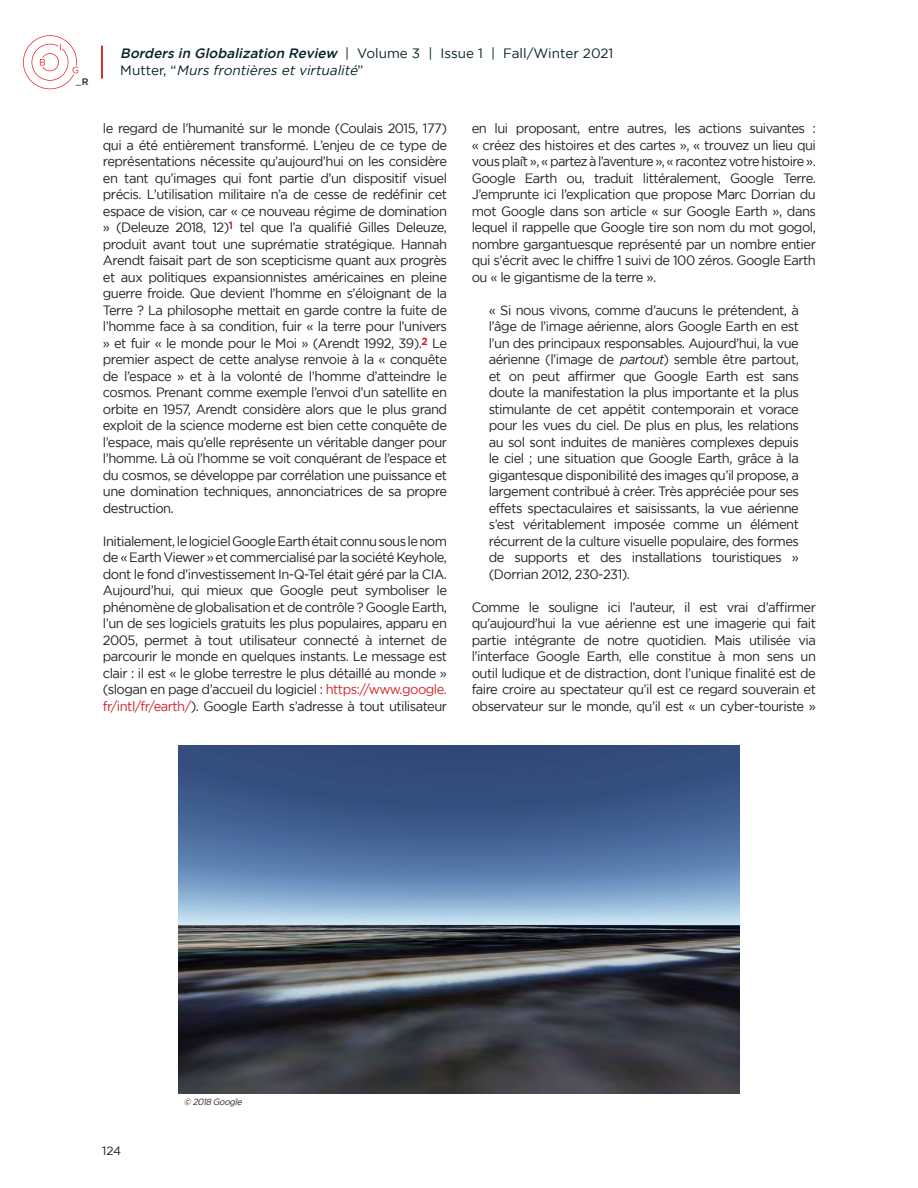
<style>
.page{position:relative;width:918px;height:1188px;background:#fff}
.page>*{position:absolute;margin:0;border:0;box-sizing:border-box;transform-origin:0 0}
.t1{font:13.5px/16.5px "Gotham";letter-spacing:-.04em;color:#231f20;text-align:justify;scale:.96 1}
.t2{font:13.5px "Gotham";color:#072127}
.t3{font:italic 13.5px "Gotham";color:#072127}
.t4{font:12px "Gotham";color:#072127}
.t5{font:9.45px "Gotham";color:#231f20}
.t6{font:italic 9px "Gotham";color:#231f20;scale:.94 1}
.s1{font-weight:500;font-style:italic}
.s2{font-style:normal}
.s3{color:#d1232a}
.s4{font-style:italic}
</style>
<div class="page">
<hr style="left:101px;top:46px;width:2px;height:33px;background:#d1232a">
<svg style="left:23px;top:35px;width:55px;height:54px"></svg>
<img style="left:178px;top:746px;width:562px;height:347px">
<p class="t5" style="left:76px;top:76px;width:14px">_<sub>R</sub></p>
<p class="t2" style="left:120px;top:46px;width:495px"><span class="s1">Borders in Globalization Review</span> | Vo l u m e 3 | I s s u e 1 | F a l l /W i n t e r 2 0 2 1</p>
<p class="t3" style="left:120px;top:63px;width:245px"><span class="s2">M u t t e r, “</span> Murs frontières et virtualité<span class="s2">”</span></p>
<p class="t1" style="left:103px;top:120px;width:360px">le regard de l’humanité sur le monde (Coulais 2015, 177) qui a été entièrement transformé. L’enjeu de ce type de représentations nécessite qu’aujourd’hui on les considère en tant qu’images qui font partie d’un dispositif visuel précis. L’utilisation militaire n’a de cesse de redéfinir cet espace de vision, car « ce nouveau régime de domination » (Deleuze 2018, 12)<sup>1</sup> tel que l’a qualifié Gilles Deleuze, produit avant tout une suprématie stratégique. Hannah Arendt faisait part de son scepticisme quant aux progrès et aux politiques expansionnistes américaines en pleine guerre froide. Que devient l’homme en s’éloignant de la Terre ? La philosophe mettait en garde contre la fuite de l’homme face à sa condition, fuir « la terre pour l’univers » et fuir « le monde pour le Moi » (Arendt 1992, 39).<sup>2</sup> Le premier aspect de cette analyse renvoie à la « conquête de l’espace » et à la volonté de l’homme d’atteindre le cosmos. Prenant comme exemple l’envoi d’un satellite en orbite en 1957, Arendt considère alors que le plus grand exploit de la science moderne est bien cette conquête de l’espace, mais qu’elle représente un véritable danger pour l’homme. Là où l’homme se voit conquérant de l’espace et du cosmos, se développe par corrélation une puissance et une domination techniques, annonciatrices de sa propre destruction.</p>
<p class="t1" style="left:103px;top:532px;width:360px">Initialement, le logiciel Google Earth était connu sous le nom de « Earth Viewer » et commercialisé par la société Keyhole, dont le fond d’investissement In-Q-Tel était géré par la CIA.<br>Aujourd’hui, qui mieux que Google peut symboliser le phénomène de globalisation et de contrôle ? Google Earth, l’un de ses logiciels gratuits les plus populaires, apparu en 2005, permet à tout utilisateur connecté à internet de parcourir le monde en quelques instants. Le message est clair : il est « le globe terrestre le plus détaillé au monde » (slogan en page d’accueil du logiciel : <span class="s3">https://www.google. fr/intl/fr/earth/</span>). Google Earth s’adresse à tout utilisateur</p>
<p class="t1" style="left:472px;top:120px;width:360px">en lui proposant, entre autres, les actions suivantes : « créez des histoires et des cartes », « trouvez un lieu qui vous plaît », « partez à l’aventure », « racontez votre histoire ».<br>Google Earth ou, traduit littéralement, Google Terre.<br>J’emprunte ici l’explication que propose Marc Dorrian du mot Google dans son article « sur Google Earth », dans lequel il rappelle que Google tire son nom du mot gogol, nombre gargantuesque représenté par un nombre entier qui s’écrit avec le chiffre 1 suivi de 100 zéros. Google Earth ou « le gigantisme de la terre ».</p>
<p class="t1" style="left:489px;top:301px;width:325px">« Si nous vivons, comme d’aucuns le prétendent, à l’âge de l’image aérienne, alors Google Earth en est l’un des principaux responsables. Aujourd’hui, la vue aérienne (l’image de <span class="s4">partout</span>) semble être partout, et on peut affirmer que Google Earth est sans doute la manifestation la plus importante et la plus stimulante de cet appétit contemporain et vorace pour les vues du ciel. De plus en plus, les relations au sol sont induites de manières complexes depuis le ciel ; une situation que Google Earth, grâce à la gigantesque disponibilité des images qu’il propose, a largement contribué à créer. Très appréciée pour ses effets spectaculaires et saisissants, la vue aérienne s’est véritablement imposée comme un élément récurrent de la culture visuelle populaire, des formes de supports et des installations touristiques » (Dorrian 2012, 230-231).</p>
<p class="t1" style="left:472px;top:598px;width:360px">Comme le souligne ici l’auteur, il est vrai d’affirmer qu’aujourd’hui la vue aérienne est une imagerie qui fait partie intégrante de notre quotidien. Mais utilisée via l’interface Google Earth, elle constitue à mon sens un outil ludique et de distraction, dont l’unique finalité est de faire croire au spectateur qu’il est ce regard souverain et observateur sur le monde, qu’il est « un cyber-touriste »</p>
<p class="t4" style="left:102px;top:1144px;width:21px">124</p>
<p class="t6" style="left:184px;top:1096px;width:65px">© 2018 Google</p>
</div>
